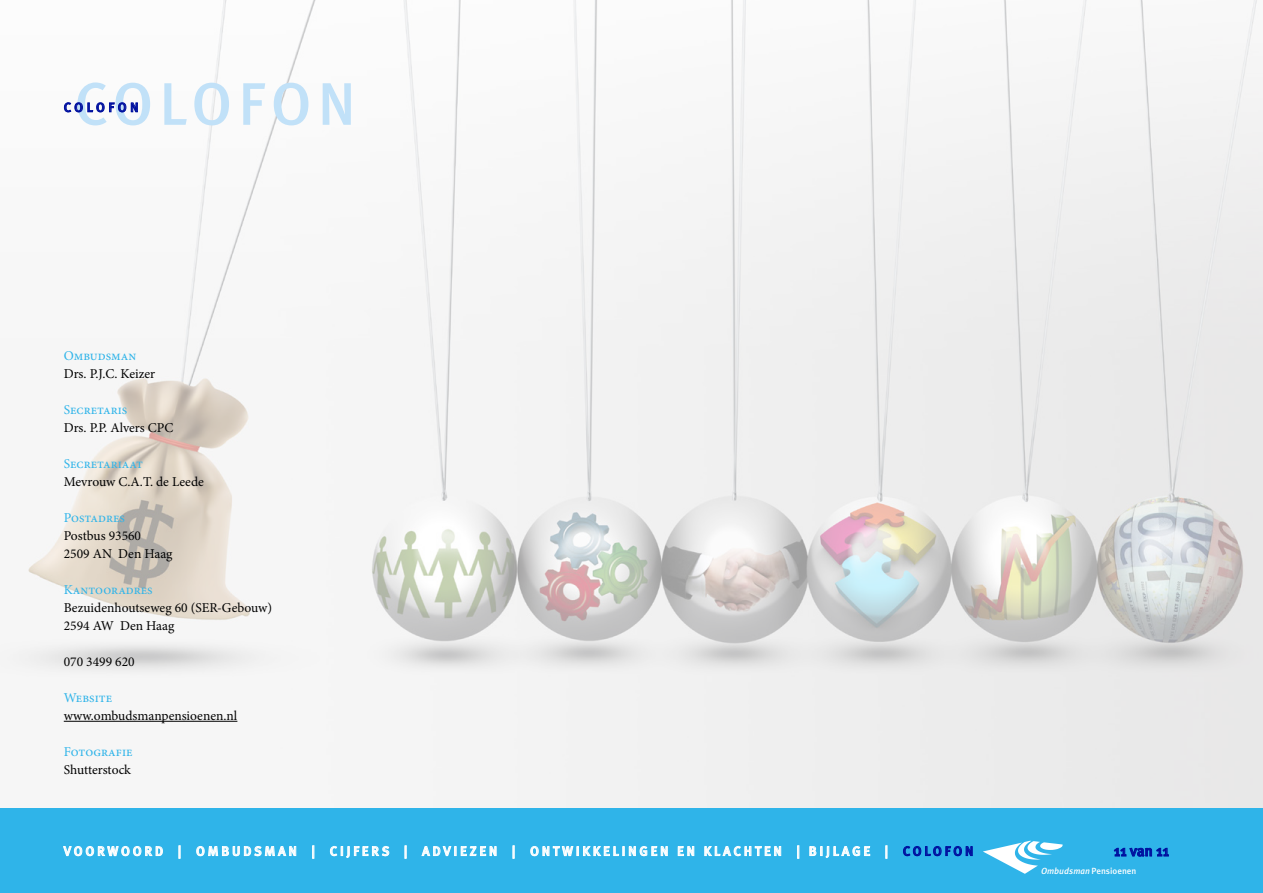
<style>
.page{position:relative;width:1263px;height:893px;background:#fff}
.page>*{position:absolute;margin:0;border:0;box-sizing:border-box;transform-origin:0 0}
.t1{font:500 60px "Meta";letter-spacing:.105em;color:#c1e1f8}
.t2{font:500 15px "Meta";color:#00109f}
.t3{font:13.5px/18px "Minion Pro";color:#000}
.t4{font:13.5px "Minion Pro";color:#2fb4e9}
.t5{font:500 12.9px "Meta";letter-spacing:.23em;color:#fff}
.t6{font:500 12.9px "Meta";letter-spacing:.285em;color:#00109f}
.t7{font:italic 500 9px "Meta";color:#fff}
.t8{font:500 9px "Meta";color:#fff}
.t9{font:500 8.85px "Meta";letter-spacing:.005em;color:#fff}
.s1{color:#00109f}
.s2{font-style:italic}
.s3{font-size:9px}
</style>
<div class="page">
<img style="left:0;top:0;width:1263px;height:808px">
<div style="left:0;top:808px;width:1263px;height:85px;background:#2fb4e9"></div>
<svg style="left:1114px;top:848px;width:55px;height:9px"></svg>
<svg style="left:983px;top:841px;width:80px;height:33px"></svg>
<svg style="left:63px;top:846px;width:100px;height:10px"></svg>
<svg style="left:179px;top:846px;width:1px;height:12px"></svg>
<svg style="left:196px;top:846px;width:100px;height:10px"></svg>
<svg style="left:312px;top:846px;width:2px;height:12px"></svg>
<svg style="left:330px;top:846px;width:59px;height:12px"></svg>
<svg style="left:405px;top:846px;width:1px;height:12px"></svg>
<svg style="left:422px;top:846px;width:74px;height:10px"></svg>
<svg style="left:513px;top:846px;width:1px;height:12px"></svg>
<svg style="left:530px;top:846px;width:138px;height:10px"></svg>
<svg style="left:678px;top:846px;width:16px;height:10px"></svg>
<svg style="left:704px;top:846px;width:77px;height:10px"></svg>
<svg style="left:797px;top:846px;width:2px;height:12px"></svg>
<svg style="left:809px;top:846px;width:61px;height:12px"></svg>
<svg style="left:886px;top:846px;width:1px;height:12px"></svg>
<svg style="left:903px;top:846px;width:69px;height:10px"></svg>
<hr style="left:64px;top:721px;width:173px;height:1px;background:#000">
<svg style="left:64px;top:102px;width:74px;height:10px"></svg>
<h1 class="t1" style="left:74px;top:69px;width:283px">COLOFON</h1>
<p class="t6" style="left:64px;top:100px;width:76px">COLOFON</p>
<p class="t4" style="left:64px;top:347px;width:74px">Ombudsman</p>
<p class="t3" style="left:64px;top:365px;width:93px">Drs. P.J.C. Keizer</p>
<p class="t4" style="left:64px;top:401px;width:65px">Secretaris</p>
<p class="t3" style="left:64px;top:419px;width:111px">Drs. P.P. Alvers CPC</p>
<p class="t4" style="left:64px;top:455px;width:81px">Secretariaat</p>
<p class="t3" style="left:64px;top:473px;width:142px">Mevrouw C.A.T. de Leede</p>
<p class="t4" style="left:64px;top:509px;width:63px">Postadres</p>
<p class="t3" style="left:64px;top:527px;width:110px">Postbus 93560<br>2509 AN Den Haag</p>
<p class="t4" style="left:64px;top:580px;width:91px">Kantooradres</p>
<p class="t3" style="left:64px;top:599px;width:210px">Bezuidenhoutseweg 60 (SER-Gebouw)<br>2594 AW Den Haag</p>
<p class="t3" style="left:64px;top:653px;width:72px">070 3499 620</p>
<p class="t4" style="left:64px;top:688px;width:50px">Website</p>
<p class="t3" style="left:64px;top:707px;width:175px">www.ombudsmanpensioenen.nl</p>
<p class="t4" style="left:64px;top:742px;width:70px">Fotografie</p>
<p class="t3" style="left:64px;top:761px;width:69px">Shutterstock</p>
<p class="t5" style="left:64px;top:844px;width:911px">VOORWOORD | OMBUDSMAN | CIJFERS | ADVIEZEN | ONTWIKKELINGEN EN KLACHTEN | BIJLAGE | <span class="s1">COLOFON</span></p>
<p class="t2" style="left:1114px;top:842px;width:57px">11 van 11</p>
<p class="t7" style="left:1039px;top:866px;width:51px">Ombudsman</p>
<p class="t9" style="left:1041px;top:866px;width:97px"><span class="s2">Ombudsman</span><span class="s3">P</span>Pensioenen</p>
<p class="t8" style="left:1095px;top:866px;width:42px">ensioenen</p>
</div>
